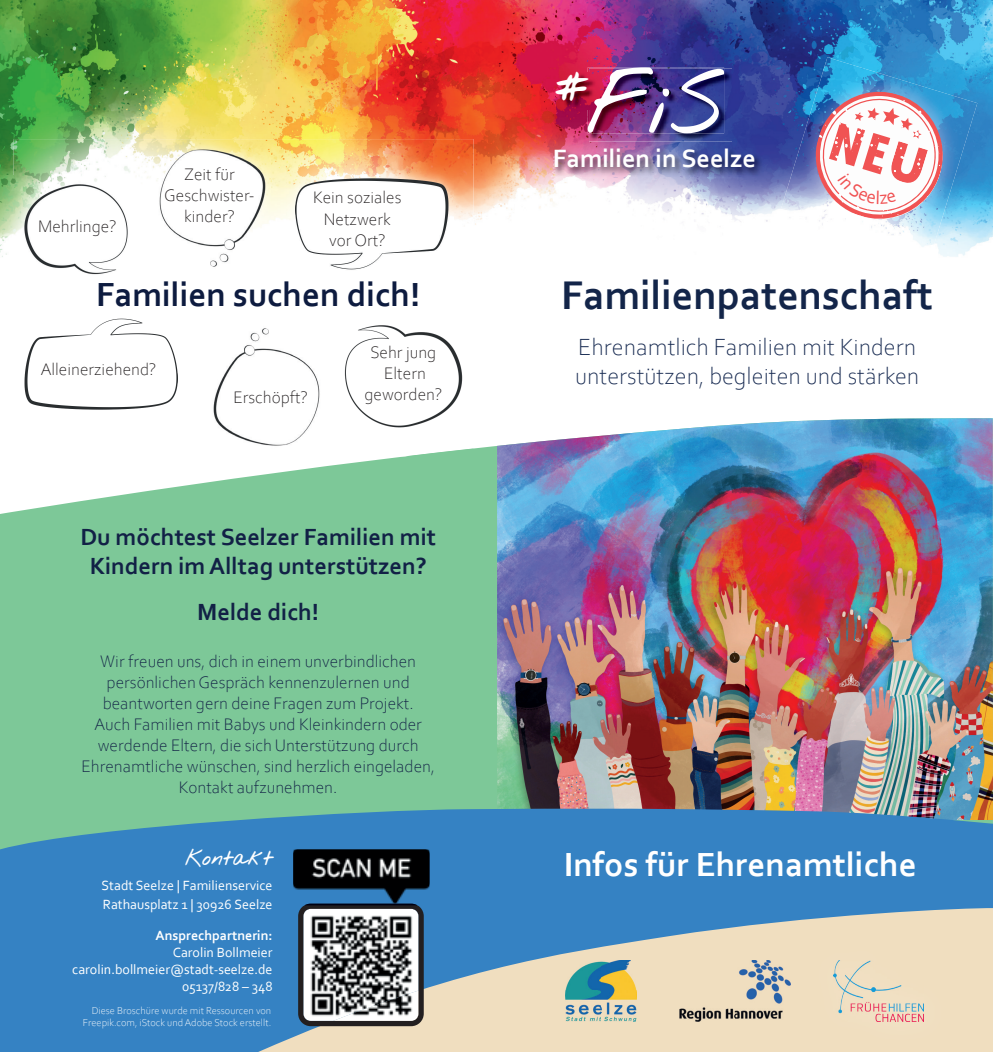
<style>
.page{position:relative;width:993px;height:1052px;background:#fff}
.page>*{position:absolute;margin:0;border:0;box-sizing:border-box;transform-origin:0 0}
.t1{font:700 68.42px "Nothing You Could Do";color:#fff}
.t2{font:700 42px "Corbel";color:#132549}
.t3{font:700 40.95px "Nothing You Could Do";color:#fff}
.t4{font:700 35px "Corbel";color:#fff}
.t5{font:700 35px "Corbel";color:#0d1b3f}
.t6{font:700 26.25px "Corbel";color:#fff}
.t7{font:700 24.5px/29.4px "Corbel";color:#122146;text-align:center}
.t8{font:300 24.5px/29.4px "Corbel";color:#172a51}
.t9{font:300 17.5px/21px "Corbel";color:#122146;text-align:center}
.t10{font:300 17.5px/21px "Corbel";color:#231f20;text-align:center}
.t11{font:700 17.5px "Nothing You Could Do";color:#fff}
.t12{font:14px/16.8px "Corbel";color:#fff}
.t13{font:700 14px "Corbel";color:#fff}
.t14{font:300 10.5px/12.6px "Corbel";color:#fff;text-align:right}
</style>
<div class="page">
<img style="left:0;top:0;width:992px;height:117px">
<img style="left:939px;top:117px;width:53px;height:140px">
<img style="left:434px;top:117px;width:347px;height:108px">
<img style="left:0;top:117px;width:434px;height:58px">
<img style="left:0;top:175px;width:14px;height:82px">
<img style="left:587px;top:67px;width:136px;height:66px">
<div style="left:0;top:446px;width:497px;height:362px;background:#7dc898"></div>
<img style="left:497px;top:418px;width:495px;height:390px">
<svg style="left:0;top:808px;width:992px;height:244px;background:#3a86bf"></svg>
<svg style="left:258px;top:908px;width:734px;height:144px;background:#b2bfbf"></svg>
<img style="left:589px;top:68px;width:142px;height:74px">
<img style="left:589px;top:68px;width:134px;height:65px">
<img style="left:556px;top:73px;width:31px;height:36px">
<img style="left:587px;top:73px;width:9px;height:36px">
<img style="left:553px;top:147px;width:210px;height:30px">
<img style="left:565px;top:960px;width:71px;height:61px">
<img style="left:679px;top:960px;width:111px;height:61px">
<div style="left:812px;top:942px;width:133px;height:101px;background:#f0debf"></div>
<img style="left:833px;top:960px;width:90px;height:61px">
<img style="left:14px;top:139px;width:459px;height:317px">
<img style="left:405px;top:448px;width:68px;height:8px">
<img style="left:296px;top:172px;width:157px;height:105px">
<img style="left:20px;top:310px;width:157px;height:106px">
<img style="left:22px;top:176px;width:109px;height:99px">
<img style="left:340px;top:324px;width:125px;height:113px">
<img style="left:208px;top:326px;width:117px;height:127px">
<img style="left:153px;top:142px;width:117px;height:127px">
<img style="left:781px;top:57px;width:195px;height:196px">
<svg style="left:298px;top:905px;width:125px;height:121px"></svg>
<img style="left:293px;top:849px;width:136px;height:56px">
<img style="left:304px;top:903px;width:113px;height:2px">
<svg style="left:808px;top:87px;width:135px;height:136px"></svg>
<p class="t10" style="left:38px;top:215px;width:80px">Mehrlinge?</p>
<p class="t10" style="left:164px;top:163px;width:92px">Zeit für<br>Geschwister&shy;kinder?</p>
<p class="t10" style="left:313px;top:186px;width:90px">Kein soziales<br>Netzwerk vor Ort?</p>
<h3 class="t5" style="left:96px;top:273px;width:325px">Familien suchen dich!</h3>
<p class="t10" style="left:41px;top:358px;width:117px">Alleinerziehend?</p>
<p class="t10" style="left:370px;top:341px;width:67px">Sehr jung<br>Eltern</p>
<p class="t10" style="left:233px;top:386px;width:76px">Erschöpft?</p>
<p class="t10" style="left:364px;top:383px;width:79px">geworden?</p>
<h3 class="t7" style="left:80px;top:521px;width:357px">Du möchtest Seelzer Familien mit<br>Kindern im Alltag unterstützen?</h3>
<h3 class="t7" style="left:197px;top:597px;width:123px">Melde dich!</h3>
<p class="t9" style="left:81px;top:649px;width:355px">Wir freuen uns, dich in einem unverbindlichen persönlichen Gespräch kennenzulernen und beantworten gern deine Fragen zum Projekt.<br>Auch Familien mit Babys und Kleinkindern oder werdende Eltern, die sich Unterstützung durch Ehrenamtliche wünschen, sind herzlich eingeladen, Kontakt aufzunehmen.</p>
<p class="t11" style="left:185px;top:843px;width:89px">Kontakt</p>
<p class="t12" style="left:101px;top:875px;width:172px;line-height:18.9px">Stadt Seelze | Familienservice<br>Rathausplatz 1 | 30926 Seelze</p>
<p class="t13" style="left:155px;top:926px;width:119px">Ansprechpartnerin:</p>
<p class="t12" style="left:72px;top:943px;width:202px;text-align:right">Carolin Bollmeier carolin.bollmeier@stadt-seelze.de<br>05137/828 – 348</p>
<p class="t14" style="left:83px;top:1003px;width:190px">Diese Broschüre wurde mit Ressourcen von<br>Freepik.com, iStock und Adobe Stock erstellt.</p>
<h1 class="t1" style="left:586px;top:47px;width:136px">FiS</h1>
<h3 class="t3" style="left:555px;top:50px;width:36px">#</h3>
<h3 class="t6" style="left:552px;top:142px;width:204px">Familien in Seelze</h3>
<h2 class="t2" style="left:561px;top:269px;width:373px">Familienpatenschaft</h2>
<h3 class="t8" style="left:575px;top:331px;width:345px">Ehrenamtlich Familien mit Kindern unterstützen, begleiten und stärken</h3>
<h3 class="t4" style="left:563px;top:842px;width:354px">Infos für Ehrenamtliche</h3>
</div>
